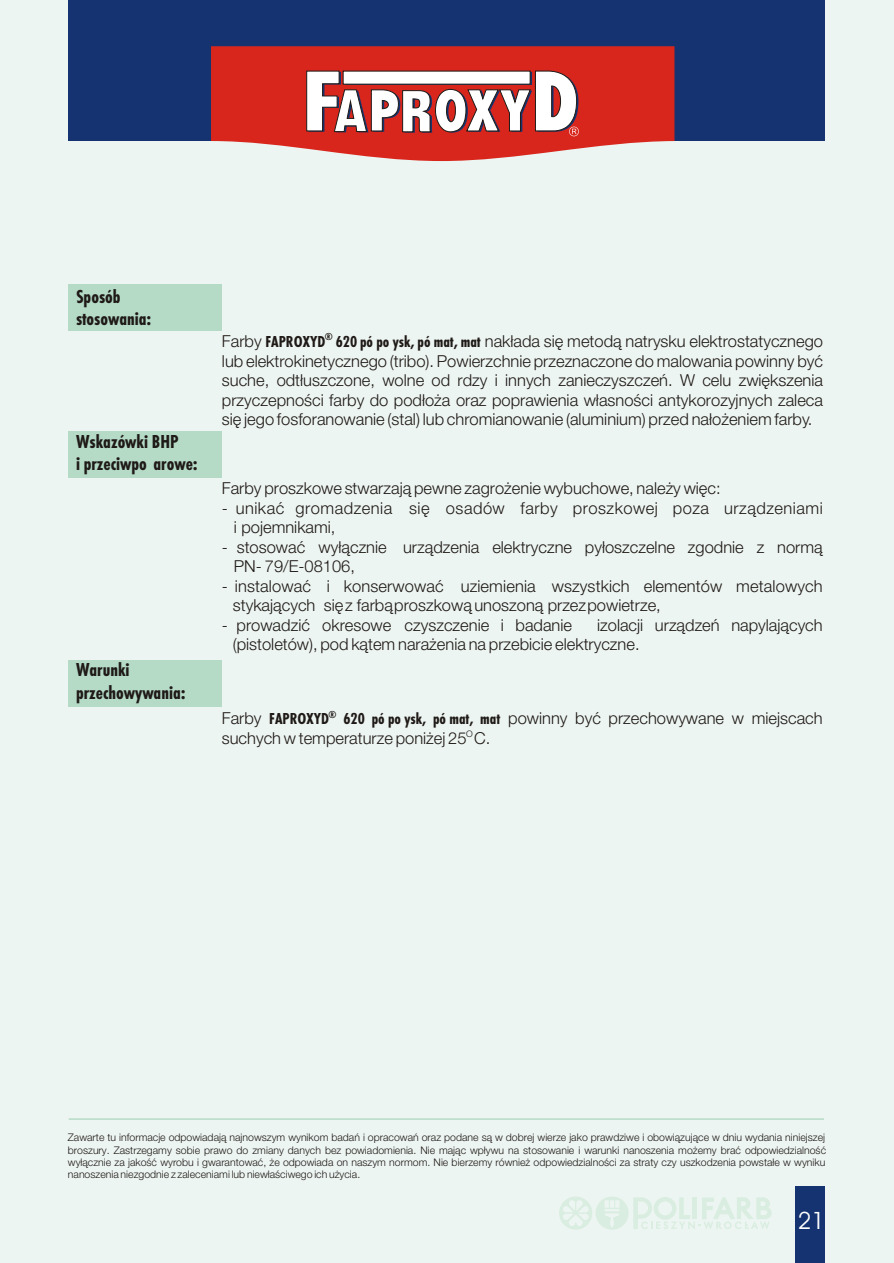
<style>
.page{position:relative;width:894px;height:1263px;background:#edf5f2}
.page>*{position:absolute;margin:0;border:0;box-sizing:border-box;transform-origin:0 0}
.t1{font:700 24px "Avant Garde Bk BT";color:#fff}
.t2{font:700 condensed 19.5px/22.6px "Futura TEE";color:#1f1a17}
.t3{font:300 16.5px/19.6px "Helvetica Neue Pl";color:#1f1a17}
.t4{font:300 16.5px/19.5px "Helvetica Neue Pl";letter-spacing:.03em;color:#1f1a17}
.t5{font:300 10.5px/12.5px "Helvetica Neue Pl";color:#1f1a17;text-align:justify}
.t6{font:700 condensed 10.5px "Futura TEE";color:#1f1a17}
.t7{font:300 9px "Helvetica Neue Pl";color:#1f1a17}
.s1{font-family:"Futura TEE";font-weight:700;font-stretch:condensed}
</style>
<div class="page">
<div style="left:559px;top:1197px;width:33px;height:33px;background:#d9ede0;border-radius:50%"></div>
<div style="left:596px;top:1197px;width:33px;height:33px;background:#d9ede0;border-radius:50%"></div>
<svg style="left:562px;top:1199px;width:28px;height:28px"></svg>
<div style="left:604px;top:1208px;width:16px;height:4px;background:#e1efe7;border:1px solid #d9ede0"></div>
<svg style="left:605px;top:1213px;width:14px;height:16px"></svg>
<div style="left:604px;top:1200px;width:16px;height:8px;background:#edf5f2;border:1px solid #d9ede0"></div>
<svg style="left:609px;top:1200px;width:6px;height:8px"></svg>
<div style="left:615px;top:1200px;width:5px;height:8px;background:#edf5f2"></div>
<svg style="left:633px;top:1197px;width:139px;height:32px"></svg>
<div style="left:795px;top:1186px;width:30px;height:77px;background:#143370"></div>
<div style="left:68px;top:284px;width:154px;height:47px;background:#b5dbc7"></div>
<div style="left:68px;top:660px;width:154px;height:47px;background:#b5dbc7"></div>
<div style="left:68px;top:431px;width:154px;height:47px;background:#b5dbc7"></div>
<div style="left:68px;top:0;width:757px;height:141px;background:#143370"></div>
<svg style="left:211px;top:46px;width:463px;height:115px;background:#da4037"></svg>
<svg style="left:306px;top:71px;width:273px;height:65px;background:#d19b9a"></svg>
<hr style="left:69px;top:1118px;width:755px;height:2px;background:#b5dbc7">
<p class="t2" style="left:76px;top:286px;width:77px">Sposób stosowania:</p>
<p class="t2" style="left:76px;top:432px;width:123px">Wskazówki BHP<br>i przeciwpo¿arowe:</p>
<p class="t2" style="left:76px;top:660px;width:111px">Warunki przechowywania:</p>
<p class="t6" style="left:325px;top:333px;width:10px">®</p>
<p class="t3" style="left:222px;top:331px;width:603px;text-align:justify">Farby <span class="s1">FAPROXYD 620 pó³po³ysk, pó³mat, mat</span> nak³ada siê metod¹ natrysku elektrostatycznego lub elektrokinetycznego (tribo). Powierzchnie przeznaczone do malowania powinny byæ suche, odt³uszczone, wolne od rdzy i innych zanieczyszczeñ. W celu zwiêkszenia przyczepnoœci farby do pod³o¿a oraz poprawienia w³asnoœci antykorozyjnych zaleca siê jego fosforanowanie (stal) lub chromianowanie (aluminium) przed na³o¿eniem farby.</p>
<p class="t3" style="left:222px;top:478px;width:500px">Farby proszkowe stwarzaj¹ pewne zagro¿enie wybuchowe, nale¿y wiêc:</p>
<p class="t4" style="left:234px;top:498px;width:590px;text-indent:-12px">- unikaæ gromadzenia siê osadów farby proszkowej poza urz¹dzeniami i pojemnikami,</p>
<p class="t3" style="left:234px;top:537px;width:590px;text-indent:-12px">- stosowaæ wy³¹cznie urz¹dzenia elektryczne py³oszczelne zgodnie z norm¹<br>PN- 79/E-08106,</p>
<p class="t3" style="left:233px;top:576px;width:591px;text-indent:-11px">- instalowaæ i konserwowaæ uziemienia wszystkich elementów metalowych stykaj¹cych siê z farb¹ proszkow¹ unoszon¹ przez powietrze,</p>
<p class="t3" style="left:222px;top:615px;width:352px">- prowadziæ okresowe czyszczenie i badanie</p>
<p class="t3" style="left:233px;top:615px;width:591px;text-indent:364px">izolacji urz¹dzeñ napylaj¹cych (pistoletów), pod k¹tem nara¿enia na przebicie elektryczne.</p>
<p class="t6" style="left:329px;top:710px;width:10px">®</p>
<p class="t3" style="left:222px;top:708px;width:602px">Farby <span class="s1">FAPROXYD 620 pó³po³ysk, pó³mat, mat</span> powinny byæ przechowywane w miejscach</p>
<p class="t7" style="left:466px;top:728px;width:8px">O</p>
<p class="t3" style="left:222px;top:728px;width:270px">suchych w temperaturze poni¿ej 25 C.</p>
<p class="t5" style="left:68px;top:1131px;width:760px">Zawarte tu informacje odpowiadaj¹ najnowszym wynikom badañ i opracowañ oraz podane s¹ w dobrej wierze jako prawdziwe i obowi¹zuj¹ce w dniu wydania niniejszej broszury. Zastrzegamy sobie prawo do zmiany danych bez powiadomienia. Nie maj¹c wp³ywu na stosowanie i warunki nanoszenia mo¿emy braæ odpowiedzialnoœæ wy³¹cznie za jakoœæ wyrobu i gwarantowaæ, ¿e odpowiada on naszym normom. Nie bierzemy równie¿ odpowiedzialnoœci za straty czy uszkodzenia powsta³e w wyniku nanoszenia niezgodnie z zaleceniami lub niew³aœciwego ich u¿ycia.</p>
<h1 class="t1" style="left:798px;top:1211px;width:29px">21</h1>
</div>
